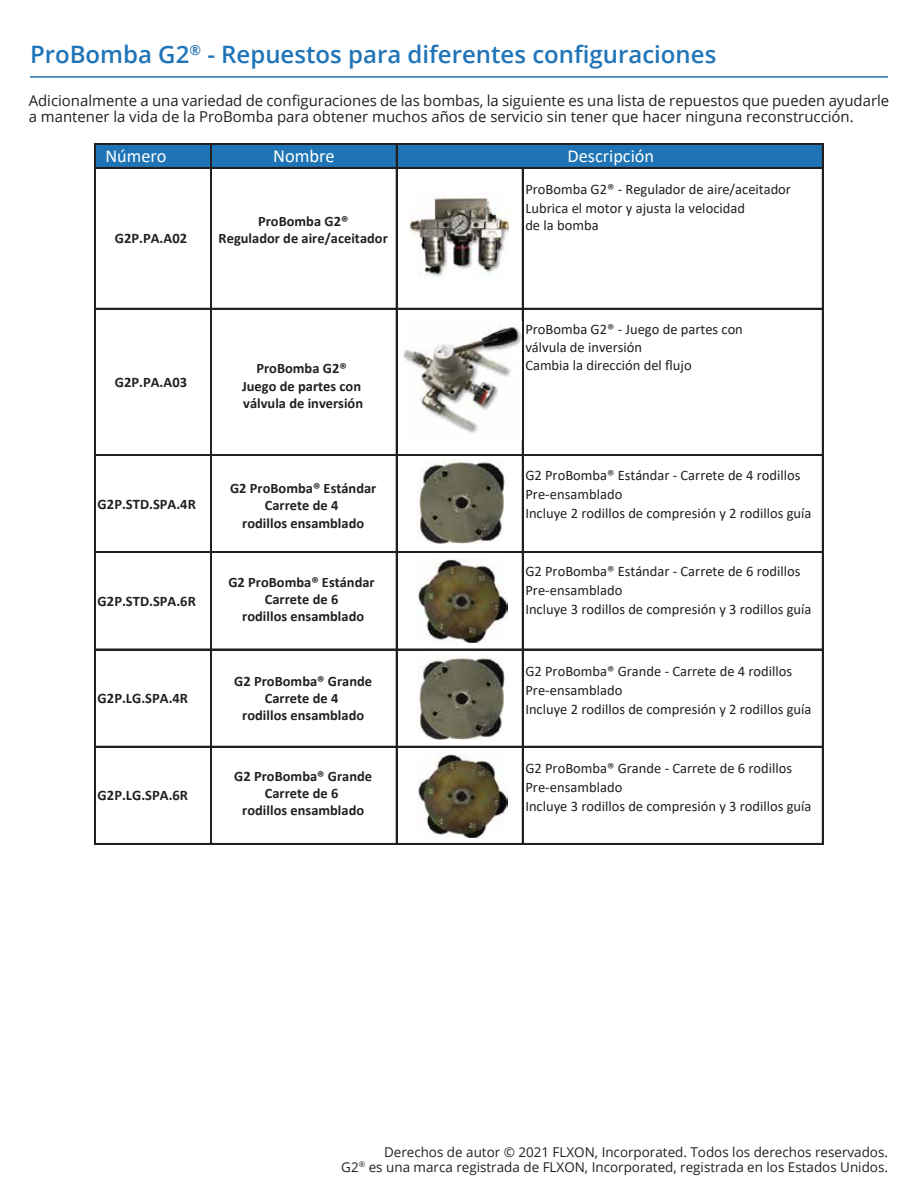
<style>
.page{position:relative;width:918px;height:1188px;background:#fff}
.page>*{position:absolute;margin:0;border:0;box-sizing:border-box;transform-origin:0 0}
.t1{font:600 24px "Open Sans";color:#2074b8}
.t2{font:18.45px "Calibri";letter-spacing:-.005em;color:#fff}
.t3{font:18.3px "Calibri";color:#fff}
.t4{font:15px/16.5px "Open Sans";color:#231f20}
.t5{font:14.55px/19px "Calibri";color:#231f20}
.t6{font:700 14.55px "Calibri";color:#231f20}
.t7{font:700 14.4px/17.2px "Calibri";color:#231f20;text-align:center}
.t8{font:13.5px/15px "Open Sans";color:#231f20;text-align:right}
</style>
<div class="page">
<hr style="left:30px;top:76px;width:858px;height:2px;background:#1f74b5">
<div style="left:95px;top:144px;width:728px;height:24px;background:#1f74b5"></div>
<hr style="left:94px;top:144px;width:2px;height:312px;background:#231f20">
<hr style="left:210px;top:145px;width:1px;height:311px;background:#231f20">
<hr style="left:211px;top:145px;width:1px;height:311px;background:#231f20">
<hr style="left:396px;top:145px;width:1px;height:311px;background:#231f20">
<hr style="left:822px;top:145px;width:2px;height:311px;background:#231f20">
<hr style="left:522px;top:169px;width:1px;height:287px;background:#231f20">
<hr style="left:96px;top:143px;width:727px;height:1px;background:#231f20">
<hr style="left:96px;top:144px;width:728px;height:1px;background:#231f20">
<hr style="left:96px;top:167px;width:728px;height:2px;background:#231f20">
<hr style="left:96px;top:308px;width:728px;height:1px;background:#231f20">
<img style="left:403px;top:322px;width:118px;height:111px">
<hr style="left:94px;top:454px;width:2px;height:391px;background:#231f20">
<hr style="left:210px;top:456px;width:1px;height:389px;background:#231f20">
<hr style="left:211px;top:456px;width:1px;height:389px;background:#231f20">
<hr style="left:396px;top:456px;width:1px;height:389px;background:#231f20">
<hr style="left:522px;top:456px;width:1px;height:389px;background:#231f20">
<hr style="left:822px;top:456px;width:2px;height:389px;background:#231f20">
<hr style="left:96px;top:454px;width:728px;height:2px;background:#231f20">
<hr style="left:96px;top:551px;width:727px;height:1px;background:#231f20">
<hr style="left:96px;top:552px;width:728px;height:1px;background:#231f20">
<hr style="left:96px;top:649px;width:728px;height:1px;background:#231f20">
<hr style="left:96px;top:746px;width:728px;height:1px;background:#231f20">
<hr style="left:96px;top:843px;width:728px;height:2px;background:#231f20">
<img style="left:418px;top:559px;width:89px;height:83px">
<img style="left:418px;top:754px;width:89px;height:84px">
<img style="left:418px;top:656px;width:87px;height:84px">
<img style="left:418px;top:460px;width:87px;height:84px">
<img style="left:411px;top:193px;width:97px;height:85px">
<h1 class="t1" style="left:30px;top:38px;width:688px">ProBomba G2<sup>®</sup> - Repuestos para diferentes configuraciones</h1>
<p class="t4" style="left:29px;top:92px;width:862px">Adicionalmente a una variedad de configuraciones de las bombas, la siguiente es una lista de repuestos que pueden ayudarle a mantener la vida de la ProBomba para obtener muchos años de servicio sin tener que hacer ninguna reconstrucción.</p>
<p class="t3" style="left:106px;top:143px;width:62px">Número</p>
<p class="t2" style="left:273px;top:143px;width:63px">Nombre</p>
<p class="t6" style="left:115px;top:228px;width:74px">G2P.PA.A02</p>
<p class="t7" style="left:219px;top:212px;width:171px">ProBomba G2®<br>Regulador de aire/aceitador</p>
<p class="t6" style="left:115px;top:372px;width:74px">G2P.PA.A03</p>
<p class="t6" style="left:98px;top:493px;width:100px">G2P.STD.SPA.4R</p>
<p class="t6" style="left:98px;top:591px;width:100px">G2P.STD.SPA.6R</p>
<p class="t6" style="left:98px;top:688px;width:92px">G2P.LG.SPA.4R</p>
<p class="t6" style="left:98px;top:785px;width:92px">G2P.LG.SPA.6R</p>
<p class="t7" style="left:242px;top:360px;width:123px">ProBomba G2®<br>Juego de partes con válvula de inversión</p>
<p class="t7" style="left:230px;top:479px;width:148px">G2 ProBomba® Estándar<br>Carrete de 4<br>rodillos ensamblado</p>
<p class="t7" style="left:228px;top:573px;width:148px">G2 ProBomba® Estándar<br>Carrete de 6<br>rodillos ensamblado</p>
<p class="t7" style="left:234px;top:672px;width:139px">G2 ProBomba® Grande<br>Carrete de 4<br>rodillos ensamblado</p>
<p class="t7" style="left:234px;top:767px;width:139px">G2 ProBomba® Grande<br>Carrete de 6<br>rodillos ensamblado</p>
<p class="t3" style="left:567px;top:143px;width:88px">Descripción</p>
<p class="t5" style="left:525px;top:179px;width:267px">ProBomba G2® - Regulador de aire/aceitador<br>Lubrica el motor y ajusta la velocidad</p>
<p class="t5" style="left:525px;top:215px;width:75px">de la bomba</p>
<p class="t5" style="left:525px;top:320px;width:219px;line-height:17.9px">ProBomba G2® - Juego de partes con válvula de inversión<br>Cambia la dirección del flujo</p>
<p class="t5" style="left:525px;top:465px;width:288px">G2 ProBomba® Estándar - Carrete de 4 rodillos<br>Pre-ensamblado<br>Incluye 2 rodillos de compresión y 2 rodillos guía</p>
<p class="t5" style="left:525px;top:561px;width:288px">G2 ProBomba® Estándar - Carrete de 6 rodillos<br>Pre-ensamblado<br>Incluye 3 rodillos de compresión y 3 rodillos guía</p>
<p class="t5" style="left:525px;top:661px;width:288px">G2 ProBomba® Grande - Carrete de 4 rodillos<br>Pre-ensamblado<br>Incluye 2 rodillos de compresión y 2 rodillos guía</p>
<p class="t5" style="left:525px;top:759px;width:288px">G2 ProBomba® Grande - Carrete de 6 rodillos<br>Pre-ensamblado<br>Incluye 3 rodillos de compresión y 3 rodillos guía</p>
<p class="t8" style="left:341px;top:1144px;width:548px">Derechos de autor © 2021 FLXON, Incorporated. Todos los derechos reservados.<br>G2<sup>®</sup> es una marca registrada de FLXON, Incorporated, registrada en los Estados Unidos.</p>
</div>
